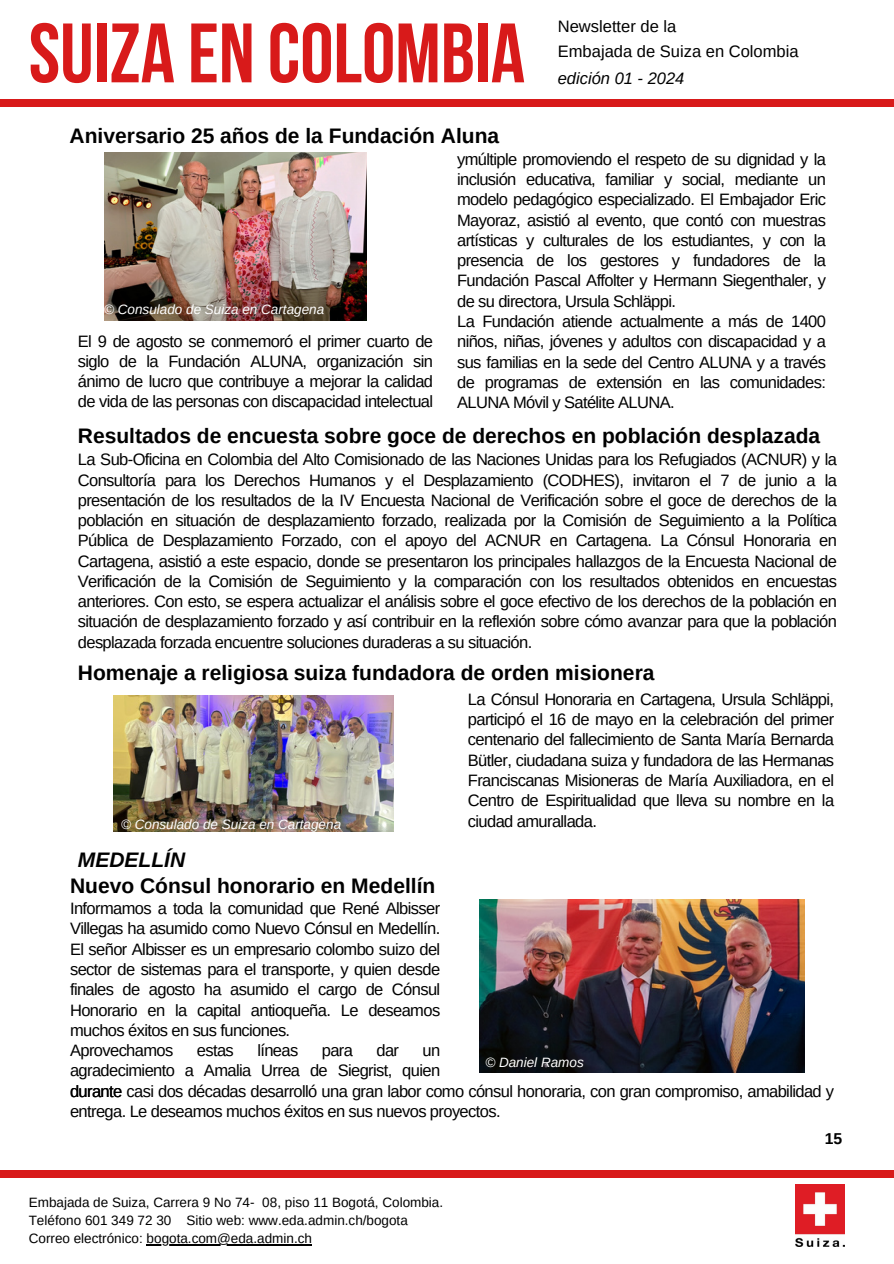
<style>
.page{position:relative;width:894px;height:1264px;background:#fff}
.page>*{position:absolute;margin:0;border:0;box-sizing:border-box;transform-origin:0 0}
.t1{font:700 84px "Bebas Neue";color:#d81a1a}
.t2{font:700 21px "Arimo";color:#000}
.t3{font:italic 700 21px "Arimo";color:#000}
.t4{font:16.5px/20.2px "Arimo";letter-spacing:-.035em;color:#000;text-align:justify}
.t5{font:16.5px/24.8px "Arimo";color:#000}
.t6{font:italic 16.5px "Arimo";color:#000}
.t7{font:700 15.75px "Arimo";color:#000}
.t8{font:13.5px "Arimo";color:#000}
.t9{font:italic 13.5px "Arimo";color:#fff}
</style>
<div class="page">
<div style="left:0;top:99px;width:893px;height:8px;background:#d81a1a"></div>
<img style="left:795px;top:1184px;width:49px;height:62px">
<div style="left:0;top:1169px;width:893px;height:8px;background:#d81a1a"></div>
<hr style="left:147px;top:1244px;width:165px;height:1px;background:#000">
<img style="left:114px;top:695px;width:279px;height:136px">
<img style="left:104px;top:152px;width:262px;height:168px">
<img style="left:479px;top:900px;width:325px;height:172px">
<h3 class="t1" style="left:29px;top:19px;width:497px">SUIZA EN COLOMBIA</h3>
<h4 class="t2" style="left:70px;top:124px;width:431px">Aniversario 25 años de la Fundación Aluna</h4>
<h3 class="t5" style="left:557px;top:14px;width:242px">Newsletter de la<br>Embajada de Suiza en Colombia</h3>
<p class="t6" style="left:557px;top:69px;width:128px">edición 01 - 2024</p>
<h3 class="t4" style="left:457px;top:149px;width:370px;text-align:left">ymúltiple promoviendo el respeto de su dignidad y la inclusión educativa, familiar y social, mediante un modelo pedagógico especializado. El Embajador Eric Mayoraz, asistió al evento, que contó con muestras artísticas y culturales de los estudiantes, y con la presencia de los gestores y fundadores de la Fundación Pascal Affolter y Hermann Siegenthaler, y de su directora, Ursula Schläppi.<br>La Fundación atiende actualmente a más de 1400 niños, niñas, jóvenes y adultos con discapacidad y a sus familias en la sede del Centro ALUNA y a través de programas de extensión en las comunidades:<br>ALUNA Móvil y Satélite ALUNA.</h3>
<p class="t9" style="left:104px;top:301px;width:221px">© Consulado de Suiza en Cartagena</p>
<p class="t4" style="left:78px;top:331px;width:356px">El 9 de agosto se conmemoró el primer cuarto de siglo de la Fundación ALUNA, organización sin ánimo de lucro que contribuye a mejorar la calidad de vida de las personas con discapacidad intelectual</p>
<h2 class="t2" style="left:78px;top:424px;width:743px">Resultados de encuesta sobre goce de derechos en población desplazada</h2>
<h4 class="t4" style="left:78px;top:449px;width:760px">La Sub-Oficina en Colombia del Alto Comisionado de las Naciones Unidas para los Refugiados (ACNUR) y la Consultoría para los Derechos Humanos y el Desplazamiento (CODHES), invitaron el 7 de junio a la presentación de los resultados de la IV Encuesta Nacional de Verificación sobre el goce de derechos de la población en situación de desplazamiento forzado, realizada por la Comisión de Seguimiento a la Política Pública de Desplazamiento Forzado, con el apoyo del ACNUR en Cartagena. La Cónsul Honoraria en Cartagena, asistió a este espacio, donde se presentaron los principales hallazgos de la Encuesta Nacional de Verificación de la Comisión de Seguimiento y la comparación con los resultados obtenidos en encuestas anteriores. Con esto, se espera actualizar el análisis sobre el goce efectivo de los derechos de la población en situación de desplazamiento forzado y así contribuir en la reflexión sobre cómo avanzar para que la población desplazada forzada encuentre soluciones duraderas a su situación.</h4>
<p class="t2" style="left:78px;top:661px;width:578px">Homenaje a religiosa suiza fundadora de orden misionera</p>
<p class="t4" style="left:468px;top:689px;width:367px">La Cónsul Honoraria en Cartagena, Ursula Schläppi, participó el 16 de mayo en la celebración del primer centenario del fallecimiento de Santa María Bernarda Bütler, ciudadana suiza y fundadora de las Hermanas Franciscanas Misioneras de María Auxiliadora, en el Centro de Espiritualidad que lleva su nombre en la ciudad amurallada.</p>
<h4 class="t9" style="left:121px;top:816px;width:221px">© Consulado de Suiza en Cartagena</h4>
<p class="t3" style="left:78px;top:848px;width:109px">MEDELLÍN</p>
<p class="t2" style="left:70px;top:874px;width:366px">Nuevo Cónsul honorario en Medellín</p>
<p class="t4" style="left:70px;top:898px;width:371px;text-align:left">Informamos a toda la comunidad que René Albisser Villegas ha asumido como Nuevo Cónsul en Medellín.<br>El señor Albisser es un empresario colombo suizo del sector de sistemas para el transporte, y quien desde finales de agosto ha asumido el cargo de Cónsul Honorario en la capital antioqueña. Le deseamos muchos éxitos en sus funciones.<br>Aprovechamos</p>
<p class="t4" style="left:197px;top:1040px;width:38px">estas</p>
<p class="t4" style="left:257px;top:1040px;width:42px">líneas</p>
<p class="t4" style="left:322px;top:1040px;width:33px">para</p>
<p class="t4" style="left:376px;top:1040px;width:24px">dar</p>
<p class="t4" style="left:70px;top:1040px;width:371px;text-align:right">un<br>agradecimiento a Amalia Urrea de Siegrist, quien</p>
<p class="t9" style="left:485px;top:1054px;width:100px">© Daniel Ramos</p>
<p class="t4" style="left:70px;top:1080px;width:765px">durante casi dos décadas desarrolló una gran labor como cónsul honoraria, con gran compromiso, amabilidad y entrega. Le deseamos muchos éxitos en sus nuevos proyectos.</p>
<h4 class="t8" style="left:29px;top:1194px;width:416px">Embajada de Suiza, Carrera 9 No 74- 08, piso 11 Bogotá, Colombia.</h4>
<h4 class="t8" style="left:29px;top:1212px;width:380px">Teléfono 601 349 72 30 Sitio web: www.eda.admin.ch/bogota</h4>
<p class="t8" style="left:29px;top:1230px;width:285px">Correo electrónico: bogota.com@eda.admin.ch</p>
<h4 class="t7" style="left:824px;top:1129px;width:19px">15</h4>
</div>
